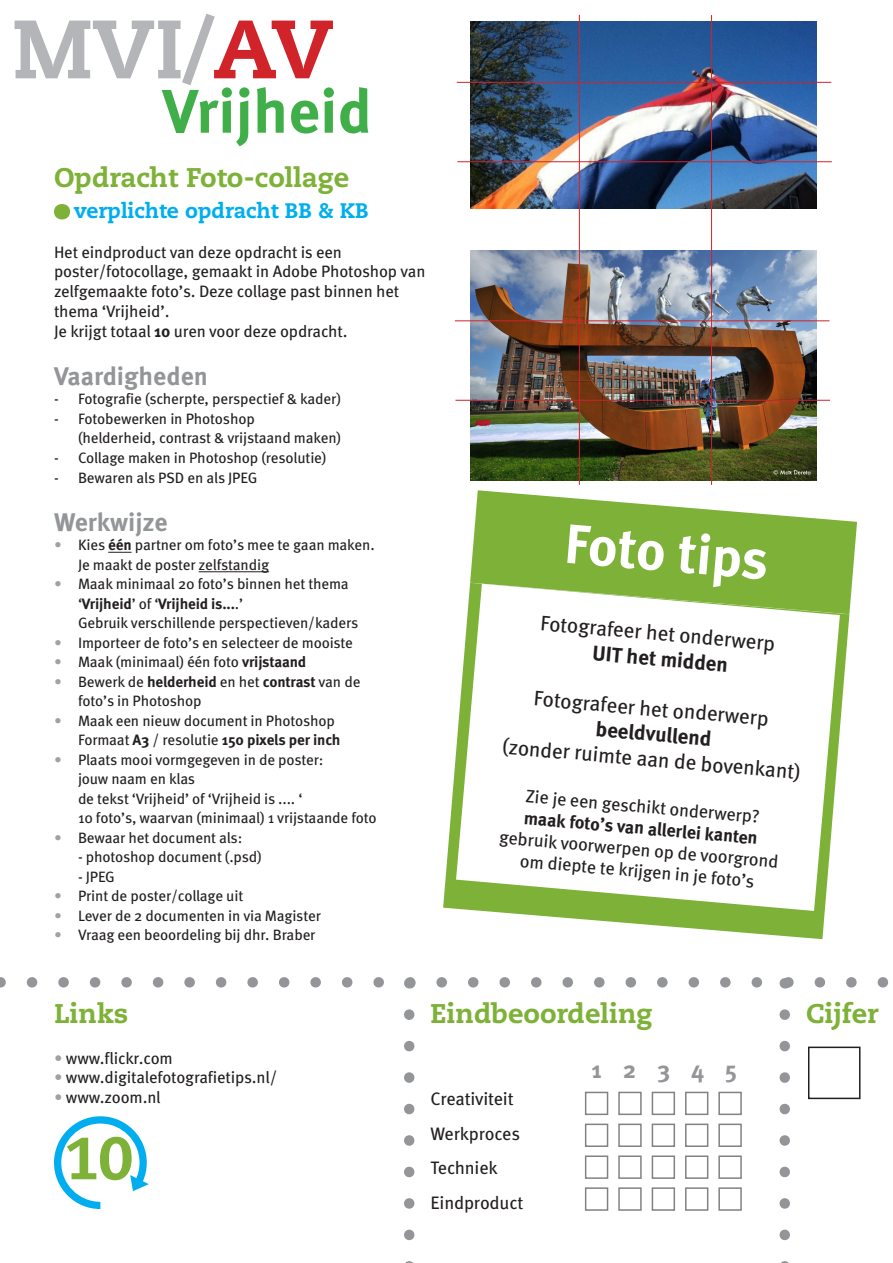
<style>
.page{position:relative;width:893px;height:1263px;background:#fff}
.page>*{position:absolute;margin:0;border:0;box-sizing:border-box;transform-origin:0 0}
.t1{font:800 82.5px "Caecilia LT Std";color:#b4b5b8}
.t2{font:700 61.5px "Meta OT";color:#40ae49}
.t3{font:800 59.4px "Caecilia LT Std";color:#7db137}
.kop_2{font:700 55.5px "Meta OT";color:#fff}
.t4{font:800 27px "Caecilia LT Std";color:#7db137}
.t5{font:700 25.5px "Meta OT";color:#939598}
.t6{font:700 24px "Meta OT";color:#939598}
.kop_2-2{font:21px/25.2px "Meta OT";color:#231f20;text-align:center}
.t7{font:800 21px "Caecilia LT Std";color:#00aeef}
.kop_2-3{font:18px/21.6px "Meta OT";letter-spacing:-.01em;color:#231f20;text-align:center}
.kop_2-4{font:16.5px/19.8px "Meta OT";letter-spacing:-.01em;color:#231f20}
.kop_2-5{font:15px/19.5px "Meta OT";letter-spacing:-.01em;color:#231f20}
.kop_2-6{font:700 15px "Meta OT";letter-spacing:-.01em;color:#231f20}
.s1{color:#d1232a}
.s2{font-weight:700}
.s3{color:#a0a1a5}
.s4{font-weight:400}
</style>
<div class="page">
<svg style="left:108px;top:552px;width:24px;height:1px"></svg>
<hr style="left:199px;top:571px;width:70px;height:1px;background:#231f20">
<div style="left:54px;top:204px;width:16px;height:15px;background:#7db137;border-radius:50%"></div>
<img style="left:470px;top:21px;width:346px;height:187px">
<svg style="left:470px;top:490px;width:387px;height:124px;fill:#7db137"></svg>
<svg style="left:443px;top:583px;width:406px;height:356px"></svg>
<img style="left:470px;top:250px;width:346px;height:231px">
<div style="left:585px;top:1092px;width:23px;height:23px;border:2px solid #808285"></div>
<div style="left:585px;top:1123px;width:23px;height:24px;border:2px solid #808285"></div>
<div style="left:585px;top:1155px;width:23px;height:24px;border:2px solid #808285"></div>
<div style="left:585px;top:1187px;width:23px;height:24px;border:2px solid #808285"></div>
<div style="left:618px;top:1092px;width:24px;height:23px;border:2px solid #808285"></div>
<div style="left:618px;top:1123px;width:24px;height:24px;border:2px solid #808285"></div>
<div style="left:618px;top:1155px;width:24px;height:24px;border:2px solid #808285"></div>
<div style="left:618px;top:1187px;width:24px;height:24px;border:2px solid #808285"></div>
<div style="left:652px;top:1092px;width:23px;height:23px;border:2px solid #808285"></div>
<div style="left:652px;top:1123px;width:23px;height:24px;border:2px solid #808285"></div>
<div style="left:652px;top:1155px;width:23px;height:24px;border:2px solid #808285"></div>
<div style="left:652px;top:1187px;width:23px;height:24px;border:2px solid #808285"></div>
<div style="left:685px;top:1092px;width:23px;height:23px;border:2px solid #808285"></div>
<div style="left:685px;top:1123px;width:23px;height:24px;border:2px solid #808285"></div>
<div style="left:685px;top:1155px;width:23px;height:24px;border:2px solid #808285"></div>
<div style="left:685px;top:1187px;width:23px;height:24px;border:2px solid #808285"></div>
<div style="left:718px;top:1092px;width:24px;height:23px;border:2px solid #808285"></div>
<div style="left:718px;top:1123px;width:24px;height:24px;border:2px solid #808285"></div>
<div style="left:718px;top:1155px;width:24px;height:24px;border:2px solid #808285"></div>
<div style="left:718px;top:1187px;width:24px;height:24px;border:2px solid #808285"></div>
<svg style="left:779px;top:1014px;width:11px;height:249px"></svg>
<div style="left:808px;top:1046px;width:52px;height:53px;border:2px solid #231f20"></div>
<svg style="left:0;top:977px;width:889px;height:11px"></svg>
<svg style="left:404px;top:1014px;width:10px;height:249px"></svg>
<svg style="left:456px;top:584px;width:384px;height:327px"></svg>
<hr style="left:579px;top:15px;width:1px;height:470px;background:#d1232a">
<hr style="left:711px;top:15px;width:1px;height:470px;background:#d1232a">
<hr style="left:457px;top:82px;width:374px;height:1px;background:#d1232a">
<hr style="left:457px;top:161px;width:375px;height:1px;background:#d1232a">
<hr style="left:455px;top:320px;width:374px;height:1px;background:#d1232a">
<hr style="left:455px;top:400px;width:375px;height:1px;background:#d1232a">
<svg style="left:54px;top:1116px;width:95px;height:93px"></svg>
<p class="t1" style="left:13px;top:-2px;width:322px">MVI/<span class="s1">AV</span></p>
<p class="t2" style="left:163px;top:72px;width:211px">Vrijheid</p>
<p class="t4" style="left:54px;top:161px;width:297px">Opdracht Foto-collage</p>
<p class="t7" style="left:74px;top:198px;width:296px">verplichte opdracht BB &amp; KB</p>
<p class="kop_2-4" style="left:54px;top:242px;width:373px">Het eindproduct van deze opdracht is een poster/fotocollage, gemaakt in Adobe Photoshop van zelfgemaakte foto’s. Deze collage past binnen het thema ‘Vrijheid’.<br>Je krijgt totaal <span class="s2">10</span> uren voor deze opdracht.</p>
<p class="t5" style="left:54px;top:360px;width:155px">Vaardigheden</p>
<p class="kop_2-5" style="left:54px;top:390px;width:288px">- Fotografie (scherpte, perspectief &amp; kader)</p>
<p class="kop_2-5" style="left:54px;top:409px;width:202px">- Fotobewerken in Photoshop</p>
<p class="kop_2-5" style="left:78px;top:429px;width:265px">(helderheid, contrast &amp; vrijstaand maken)</p>
<p class="kop_2-5" style="left:54px;top:448px;width:274px">- Collage maken in Photoshop (resolutie)</p>
<p class="kop_2-5" style="left:54px;top:468px;width:205px">- Bewaren als PSD en als JPEG</p>
<p class="t5" style="left:54px;top:506px;width:115px">Werkwijze</p>
<p class="kop_2-5" style="left:78px;top:536px;width:298px;text-indent:-24px"><span class="s3">•</span> Kies <span class="s2">één</span> partner om foto’s mee te gaan maken.<br>Je maakt de poster zelfstandig</p>
<p class="kop_2-5" style="left:78px;top:575px;width:282px;text-indent:-24px"><span class="s3">•</span> Maak minimaal 20 foto’s binnen het thema ‘<span class="s2">Vrijheid</span>’ of ‘<span class="s2">Vrijheid is...</span>.’<br>Gebruik verschillende perspectieven/kaders</p>
<p class="kop_2-5" style="left:54px;top:633px;width:301px"><span class="s3">•</span> Importeer de foto’s en selecteer de mooiste</p>
<p class="kop_2-5" style="left:54px;top:653px;width:254px"><span class="s3">•</span> Maak (minimaal) één foto <span class="s2">vrijstaand</span></p>
<p class="kop_2-5" style="left:54px;top:672px;width:308px"><span class="s3">•</span> Bewerk de <span class="s2">helderheid</span> en het <span class="s2">contrast</span> van de</p>
<p class="kop_2-5" style="left:78px;top:692px;width:125px">foto’s in Photoshop</p>
<p class="kop_2-5" style="left:54px;top:711px;width:283px"><span class="s3">•</span> Maak een nieuw document in Photoshop</p>
<p class="kop_2-6" style="left:78px;top:730px;width:264px"><span class="s4">Formaat</span> A3 <span class="s4">/ resolutie</span> 150 pixels per inch</p>
<p class="kop_2-5" style="left:54px;top:750px;width:271px"><span class="s3">•</span> Plaats mooi vormgegeven in de poster:</p>
<p class="kop_2-5" style="left:78px;top:770px;width:119px">jouw naam en klas</p>
<p class="kop_2-5" style="left:78px;top:789px;width:300px">de tekst ‘Vrijheid’ of ‘Vrijheid is .... ‘<br>10 foto’s, waarvan (minimaal) 1 vrijstaande foto</p>
<p class="kop_2-5" style="left:54px;top:828px;width:190px"><span class="s3">•</span> Bewaar het document als:</p>
<p class="kop_2-5" style="left:78px;top:848px;width:185px">- photoshop document (.psd)</p>
<p class="kop_2-5" style="left:78px;top:867px;width:38px">- JPEG</p>
<p class="kop_2-5" style="left:54px;top:887px;width:191px"><span class="s3">•</span> Print de poster/collage uit</p>
<p class="kop_2-5" style="left:54px;top:906px;width:268px"><span class="s3">•</span> Lever de 2 documenten in via Magister</p>
<p class="kop_2-5" style="left:54px;top:926px;width:263px"><span class="s3">•</span> Vraag een beoordeling bij dhr. Braber</p>
<p class="kop_2" style="left:568px;top:508px;width:206px;rotate:5deg">Foto tips</p>
<p class="kop_2-2" style="left:542px;top:611px;width:237px;rotate:5deg">Fotografeer het onderwerp<br><span class="s2">UIT het midden</span></p>
<p class="kop_2-2" style="left:508px;top:684px;width:300px;rotate:5deg">Fotografeer het onderwerp <span class="s2">beeldvullend<br></span>(zonder ruimte aan de bovenkant)</p>
<p class="kop_2-3" style="left:504px;top:784px;width:282px;rotate:5deg">Zie je een geschikt onderwerp? <span class="s2">maak foto’s van allerlei kanten </span>gebruik voorwerpen op de voorgrond om diepte te krijgen in je foto’s</p>
<p class="t4" style="left:54px;top:996px;width:76px">Links</p>
<p class="t4" style="left:806px;top:996px;width:74px">Cijfer</p>
<p class="kop_2-4" style="left:54px;top:1048px;width:120px"><span class="s3">•</span> www.flickr.com</p>
<p class="kop_2-4" style="left:54px;top:1068px;width:225px"><span class="s3">•</span> www.digitalefotografietips.nl/</p>
<p class="kop_2-4" style="left:54px;top:1088px;width:108px"><span class="s3">•</span> www.zoom.nl</p>
<p class="t4" style="left:431px;top:996px;width:223px">Eindbeoordeling</p>
<p class="t6" style="left:592px;top:1054px;width:147px">1 2 3 4 5</p>
<p class="kop_2-3" style="left:431px;top:1089px;width:85px">Creativiteit</p>
<p class="kop_2-3" style="left:431px;top:1123px;width:91px">Werkproces</p>
<p class="kop_2-3" style="left:431px;top:1158px;width:69px">Techniek</p>
<p class="kop_2-3" style="left:431px;top:1192px;width:94px">Eindproduct</p>
<p class="t3" style="left:64px;top:1121px;width:70px">10</p>
</div>
